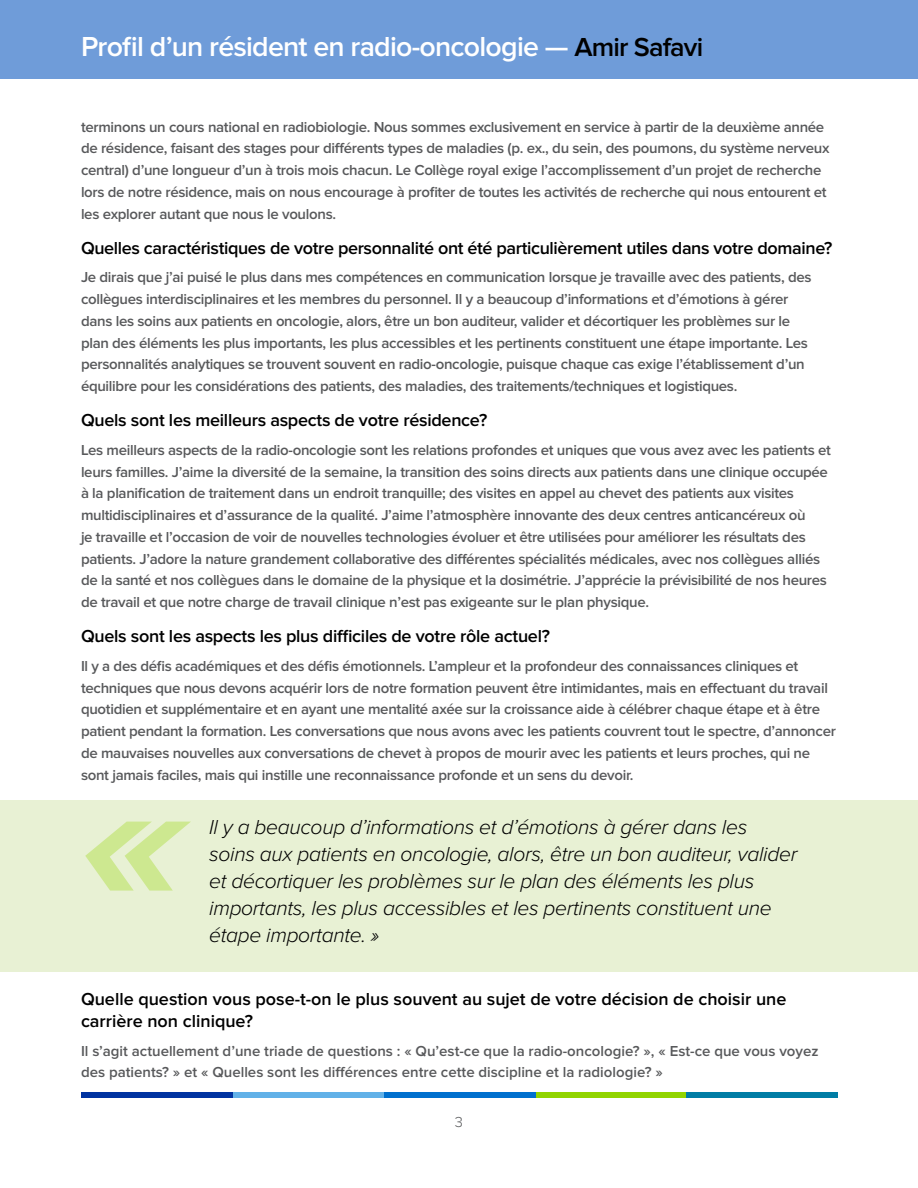
<style>
.page{position:relative;width:918px;height:1188px;background:#fff}
.page>*{position:absolute;margin:0;border:0;box-sizing:border-box;transform-origin:0 0}
.t1{font:600 28.5px "Proxima Nova";letter-spacing:-.025em;color:#fff}
.t2{font:italic 300 21px/27px "Proxima Nova";letter-spacing:-.015em;color:#000}
.t3{font:600 18px/21.8px "Proxima Nova";letter-spacing:-.015em;color:#000}
.t4{font:600 15px/21.8px "Proxima Nova";letter-spacing:-.02em;color:#58595b}
.t5{font:600 15px/21.8px "Proxima Nova";color:#58595b}
.t6{font:300 15px "Proxima Nova";color:#58595b}
.s1{font-size:27px;color:#000}
</style>
<div class="page">
<div style="left:82px;top:1092px;width:151px;height:5px;background:#0033a1"></div>
<div style="left:233px;top:1092px;width:151px;height:5px;background:#61b1e8"></div>
<div style="left:384px;top:1092px;width:152px;height:5px;background:#0070ce"></div>
<div style="left:536px;top:1092px;width:151px;height:5px;background:#91d400"></div>
<div style="left:686px;top:1092px;width:152px;height:5px;background:#007da5"></div>
<div style="left:0;top:0;width:918px;height:78px;background:#6f9cd9"></div>
<div style="left:0;top:800px;width:918px;height:172px;background:#e8f1d4"></div>
<svg style="left:85px;top:822px;width:105px;height:69px"></svg>
<h1 class="t1" style="left:81px;top:30px;width:624px">Profil d’un résident en radio-oncologie — <span class="s1">Amir Safavi</span></h1>
<p class="t4" style="left:81px;top:116px;width:750px">terminons un cours national en radiobiologie. Nous sommes exclusivement en service à partir de la deuxième année de résidence, faisant des stages pour différents types de maladies (p. ex., du sein, des poumons, du système nerveux central) d’une longueur d’un à trois mois chacun. Le Collège royal exige l’accomplissement d’un projet de recherche lors de notre résidence, mais on nous encourage à profiter de toutes les activités de recherche qui nous entourent et les explorer autant que nous le voulons.</p>
<p class="t3" style="left:81px;top:237px;width:753px">Quelles caractéristiques de votre personnalité ont été particulièrement utiles dans votre domaine?</p>
<p class="t4" style="left:81px;top:267px;width:732px">Je dirais que j’ai puisé le plus dans mes compétences en communication lorsque je travaille avec des patients, des collègues interdisciplinaires et les membres du personnel. Il y a beaucoup d’informations et d’émotions à gérer dans les soins aux patients en oncologie, alors, être un bon auditeur, valider et décortiquer les problèmes sur le plan des éléments les plus importants, les plus accessibles et les pertinents constituent une étape importante. Les personnalités analytiques se trouvent souvent en radio-oncologie, puisque chaque cas exige l’établissement d’un équilibre pour les considérations des patients, des maladies, des traitements/techniques et logistiques.</p>
<p class="t3" style="left:81px;top:410px;width:408px">Quels sont les meilleurs aspects de votre résidence?</p>
<p class="t4" style="left:81px;top:439px;width:751px">Les meilleurs aspects de la radio-oncologie sont les relations profondes et uniques que vous avez avec les patients et leurs familles. J’aime la diversité de la semaine, la transition des soins directs aux patients dans une clinique occupée à la planification de traitement dans un endroit tranquille; des visites en appel au chevet des patients aux visites multidisciplinaires et d’assurance de la qualité. J’aime l’atmosphère innovante des deux centres anticancéreux où<br>je travaille et l’occasion de voir de nouvelles technologies évoluer et être utilisées pour améliorer les résultats des patients. J’adore la nature grandement collaborative des différentes spécialités médicales, avec nos collègues alliés de la santé et nos collègues dans le domaine de la physique et la dosimétrie. J’apprécie la prévisibilité de nos heures de travail et que notre charge de travail clinique n’est pas exigeante sur le plan physique.</p>
<p class="t3" style="left:81px;top:626px;width:471px">Quels sont les aspects les plus difficiles de votre rôle actuel?</p>
<p class="t4" style="left:81px;top:655px;width:756px">Il y a des défis académiques et des défis émotionnels. L’ampleur et la profondeur des connaissances cliniques et techniques que nous devons acquérir lors de notre formation peuvent être intimidantes, mais en effectuant du travail quotidien et supplémentaire et en ayant une mentalité axée sur la croissance aide à célébrer chaque étape et à être patient pendant la formation. Les conversations que nous avons avec les patients couvrent tout le spectre, d’annoncer de mauvaises nouvelles aux conversations de chevet à propos de mourir avec les patients et leurs proches, qui ne sont jamais faciles, mais qui instille une reconnaissance profonde et un sens du devoir.</p>
<p class="t2" style="left:209px;top:813px;width:590px">Il y a beaucoup d’informations et d’émotions à gérer dans les soins aux patients en oncologie, alors, être un bon auditeur, valider et décortiquer les problèmes sur le plan des éléments les plus importants, les plus accessibles et les pertinents constituent une étape importante. »</p>
<p class="t3" style="left:81px;top:989px;width:707px">Quelle question vous pose-t-on le plus souvent au sujet de votre décision de choisir une carrière non clinique?</p>
<p class="t5" style="left:81px;top:1040px;width:739px">Il s’agit actuellement d’une triade de questions : « Qu’est-ce que la radio-oncologie? », « Est-ce que vous voyez des patients? » et « Quelles sont les différences entre cette discipline et la radiologie? »</p>
<p class="t6" style="left:455px;top:1113px;width:10px">3</p>
</div>
